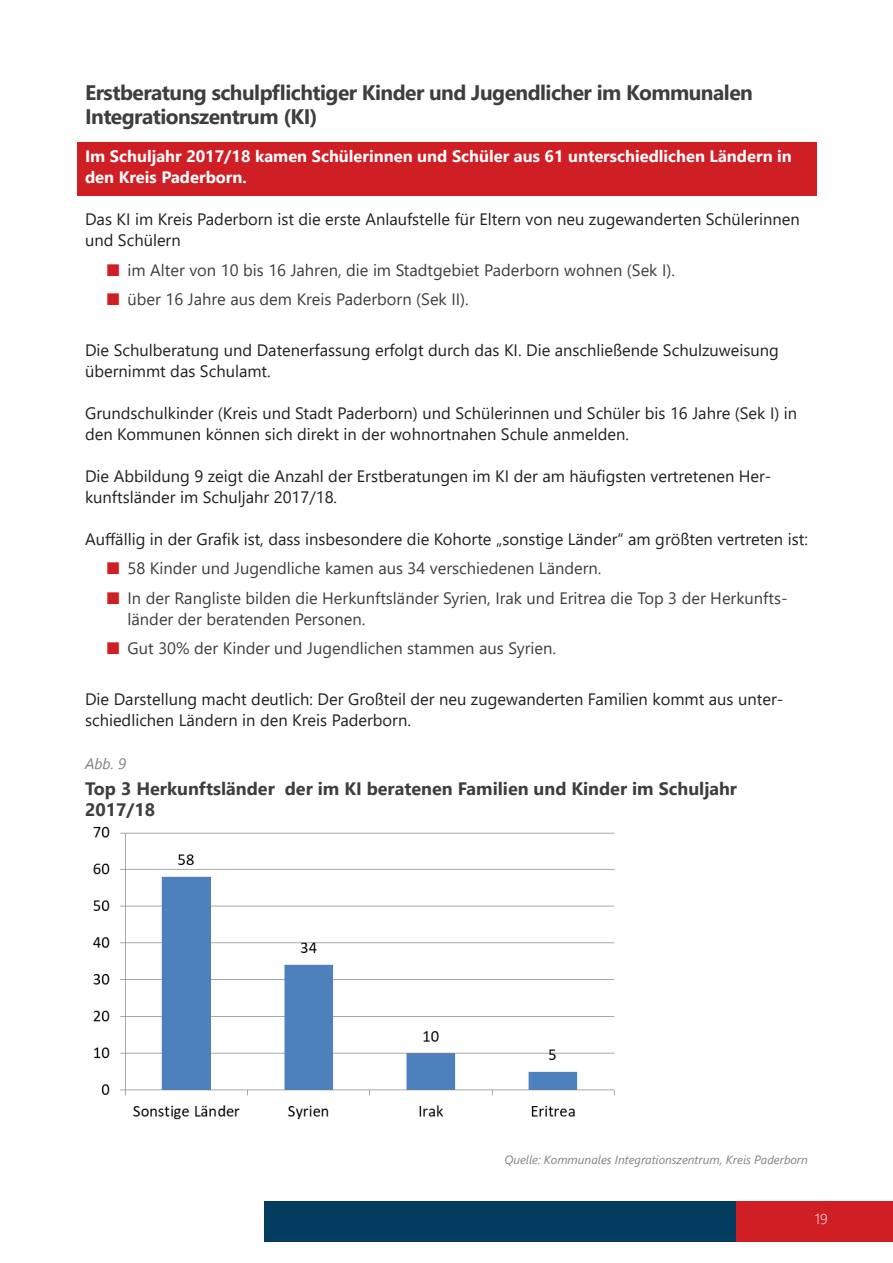
<style>
.page{position:relative;width:893px;height:1263px;background:#fff}
.page>*{position:absolute;margin:0;border:0;box-sizing:border-box;transform-origin:0 0}
.t1{font:700 21px/24px "Segoe UI";letter-spacing:-.025em;color:#3e3e3f}
.t2{font:700 18px/21px "Segoe UI";color:#3e3e3f}
.t3{font:16.5px/21px "Segoe UI";color:#231f20}
.t4{font:16.5px/21px "Segoe UI";color:#3e3e3f}
.t5{font:700 16.5px/21px "Segoe UI";color:#fff}
.t6{font:italic 15px "Segoe UI";color:#808285}
.t7{font:300 14.55px "Segoe UI";color:#fff}
.t8{font:italic 12px "Segoe UI";color:#808285}
.s1{color:#d01e25}
</style>
<div class="page">
<div style="left:77px;top:142px;width:739px;height:53px;background:#d01e25"></div>
<img style="left:92px;top:826px;width:523px;height:294px">
<div style="left:264px;top:1201px;width:473px;height:41px;background:#023c5f"></div>
<div style="left:737px;top:1201px;width:156px;height:41px;background:#d01e25"></div>
<p class="t1" style="left:85px;top:79px;width:669px">Erstberatung schulpflichtiger Kinder und Jugendlicher im Kommunalen<br>Integrationszentrum (KI)</p>
<p class="t5" style="left:85px;top:145px;width:708px">Im Schuljahr 2017/18 kamen Schülerinnen und Schüler aus 61 unterschiedlichen Ländern in den Kreis Paderborn.</p>
<p class="t3" style="left:85px;top:208px;width:716px">Das KI im Kreis Paderborn ist die erste Anlaufstelle für Eltern von neu zugewanderten Schülerinnen und Schülern</p>
<p class="t4" style="left:106px;top:258px;width:570px"><span class="s1">■</span> im Alter von 10 bis 16 Jahren, die im Stadtgebiet Paderborn wohnen (Sek I).</p>
<p class="t4" style="left:106px;top:288px;width:364px"><span class="s1">■</span> über 16 Jahre aus dem Kreis Paderborn (Sek II).</p>
<p class="t3" style="left:85px;top:338px;width:695px">Die Schulberatung und Datenerfassung erfolgt durch das KI. Die anschließende Schulzuweisung übernimmt das Schulamt.</p>
<p class="t3" style="left:85px;top:401px;width:714px">Grundschulkinder (Kreis und Stadt Paderborn) und Schülerinnen und Schüler bis 16 Jahre (Sek I) in den Kommunen können sich direkt in der wohnortnahen Schule anmelden.</p>
<p class="t3" style="left:85px;top:464px;width:688px">Die Abbildung 9 zeigt die Anzahl der Erstberatungen im KI der am häufigsten vertretenen Her&shy;kunftsländer im Schuljahr 2017/18.</p>
<p class="t3" style="left:85px;top:527px;width:724px">Auffällig in der Grafik ist, dass insbesondere die Kohorte „sonstige Länder“ am größten vertreten ist:</p>
<p class="t4" style="left:106px;top:557px;width:497px"><span class="s1">■</span> 58 Kinder und Jugendliche kamen aus 34 verschiedenen Ländern.</p>
<p class="t4" style="left:128px;top:586px;width:661px;text-indent:-21px"><span class="s1">■</span> In der Rangliste bilden die Herkunftsländer Syrien, Irak und Eritrea die Top 3 der Herkunfts&shy;länder der beratenden Personen.</p>
<p class="t4" style="left:106px;top:637px;width:451px"><span class="s1">■</span> Gut 30% der Kinder und Jugendlichen stammen aus Syrien.</p>
<p class="t3" style="left:85px;top:687px;width:700px">Die Darstellung macht deutlich: Der Großteil der neu zugewanderten Familien kommt aus unter&shy;schiedlichen Ländern in den Kreis Paderborn.</p>
<p class="t6" style="left:85px;top:752px;width:43px">Abb. 9</p>
<p class="t2" style="left:85px;top:776px;width:654px">Top 3 Herkunftsländer der im KI beratenen Familien und Kinder im Schuljahr<br>2017/18</p>
<p class="t8" style="left:504px;top:1150px;width:305px">Quelle: Kommunales Integrationszentrum, Kreis Paderborn</p>
<p class="t7" style="left:815px;top:1204px;width:14px">19</p>
</div>
